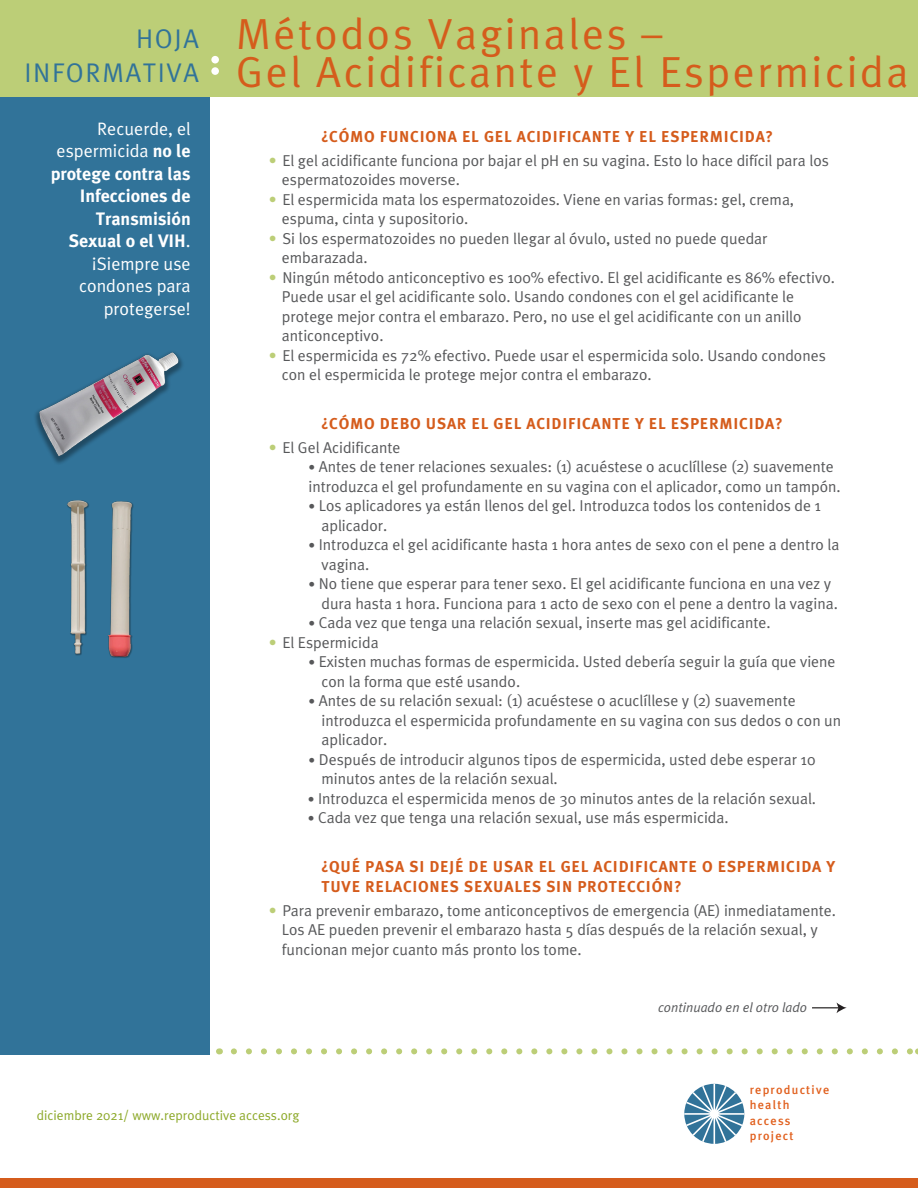
<style>
.page{position:relative;width:918px;height:1188px;background:#fff}
.page>*{position:absolute;margin:0;border:0;box-sizing:border-box;transform-origin:0 0}
.t1{font:43.5px/37.5px "Meta Plus Normal";letter-spacing:.06em;color:#d55c1c}
.t2{font:27px "Meta Plus Normal";color:#317399}
.t3{font:18px/22.5px "Meta Plus Normal";color:#fff;text-align:right}
.t4{font:700 18px/22.5px "Meta Plus";color:#fff;text-align:right}
.t5{font:15.75px/19.5px "Meta Plus Normal";color:#57585a}
.t6{font:700 15.75px/19.5px "Meta Plus";letter-spacing:.05em;color:#d55c1c}
.t7{font:13.5px "Meta Plus Normal";color:#8ca828}
.t8{font:italic 13.5px "Meta Plus Normal";color:#57585a}
.t9{font:500 12.3px/15.1px "Meta Plus";letter-spacing:.1em;color:#e1601e}
.s1{font-size:27px;color:#317399}
.s2{font-family:"Meta Plus";font-weight:700}
.s3{font-family:"Meta Plus Normal";font-weight:400}
.s4{color:#bcce77}
.s5{font-size:13.5px}
</style>
<div class="page">
<div style="left:0;top:72px;width:210px;height:982px;background:#317399"></div>
<div style="left:0;top:0;width:918px;height:97px;background:#bcce77"></div>
<div style="left:0;top:1179px;width:918px;height:9px;background:#d55c1c"></div>
<img style="left:67px;top:500px;width:67px;height:158px">
<img style="left:35px;top:352px;width:148px;height:112px">
<svg style="left:684px;top:1084px;width:60px;height:60px"></svg>
<svg style="left:234px;top:1048px;width:677px;height:6px"></svg>
<svg style="left:812px;top:1003px;width:34px;height:10px"></svg>
<div style="left:211px;top:56px;width:8px;height:7px;background:#fff;border-radius:50%"></div>
<div style="left:211px;top:67px;width:8px;height:8px;background:#fff;border-radius:50%"></div>
<h1 class="t1" style="left:24px;top:15px;width:886px;text-indent:212px">Métodos Vaginales –<br><span class="s1">INFORMATIVA</span> Gel Acidificante y El Espermicida</h1>
<h2 class="t2" style="left:136px;top:23px;width:64px">HOJA</h2>
<p class="t3" style="left:57px;top:117px;width:136px">Recuerde, el espermicida <span class="s2">no le</span></p>
<p class="t4" style="left:51px;top:162px;width:142px">protege contra las<br>Infecciones de<br>Transmisión<br>Sexual o el VIH<span class="s3">.</span></p>
<p class="t3" style="left:79px;top:252px;width:113px">¡Siempre use condones para protegerse!</p>
<p class="t6" style="left:321px;top:126px;width:453px">¿CÓMO FUNCIONA EL GEL ACIDIFICANTE Y EL ESPERMICIDA?</p>
<p class="t5" style="left:282px;top:150px;width:549px;text-indent:-13px"><span class="s4">•</span> El gel acidificante funciona por bajar el pH en su vagina. Esto lo hace difícil para los espermatozoides moverse.</p>
<p class="t5" style="left:282px;top:189px;width:514px;text-indent:-13px"><span class="s4">•</span> El espermicida mata los espermatozoides. Viene en varias formas: gel, crema, espuma, cinta y supositorio.</p>
<p class="t5" style="left:282px;top:228px;width:487px;text-indent:-13px"><span class="s4">•</span> Si los espermatozoides no pueden llegar al óvulo, usted no puede quedar embarazada.</p>
<p class="t5" style="left:282px;top:267px;width:555px;text-indent:-13px"><span class="s4">•</span> Ningún método anticonceptivo es 100% efectivo. El gel acidificante es 86% efectivo.<br>Puede usar el gel acidificante solo. Usando condones con el gel acidificante le protege mejor contra el embarazo. Pero, no use el gel acidificante con un anillo anticonceptivo.</p>
<p class="t5" style="left:282px;top:345px;width:545px;text-indent:-13px"><span class="s4">•</span> El espermicida es 72% efectivo. Puede usar el espermicida solo. Usando condones con el espermicida le protege mejor contra el embarazo.</p>
<p class="t6" style="left:321px;top:414px;width:463px">¿CÓMO DEBO USAR EL GEL ACIDIFICANTE Y EL ESPERMICIDA?</p>
<p class="t5" style="left:269px;top:438px;width:133px"><span class="s4">•</span> El Gel Acidificante</p>
<p class="t5" style="left:308px;top:457px;width:534px"><span class="s5">•</span> Antes de tener relaciones sexuales: (1) acuéstese o acuclíllese (2) suavemente introduzca el gel profundamente en su vagina con el aplicador, como un tampón.</p>
<p class="t5" style="left:321px;top:496px;width:501px;text-indent:-13px"><span class="s5">•</span> Los aplicadores ya están llenos del gel. Introduzca todos los contenidos de 1 aplicador.</p>
<p class="t5" style="left:321px;top:535px;width:520px;text-indent:-13px"><span class="s5">•</span> Introduzca el gel acidificante hasta 1 hora antes de sexo con el pene a dentro la vagina.</p>
<p class="t5" style="left:321px;top:574px;width:518px;text-indent:-13px"><span class="s5">•</span> No tiene que esperar para tener sexo. El gel acidificante funciona en una vez y dura hasta 1 hora. Funciona para 1 acto de sexo con el pene a dentro la vagina.</p>
<p class="t5" style="left:309px;top:613px;width:464px"><span class="s5">•</span> Cada vez que tenga una relación sexual, inserte mas gel acidificante.</p>
<p class="t5" style="left:269px;top:633px;width:111px"><span class="s4">•</span> El Espermicida</p>
<p class="t5" style="left:321px;top:652px;width:516px;text-indent:-13px"><span class="s5">•</span> Existen muchas formas de espermicida. Usted debería seguir la guía que viene con la forma que esté usando.</p>
<p class="t5" style="left:321px;top:691px;width:521px;text-indent:-13px"><span class="s5">•</span> Antes de su relación sexual: (1) acuéstese o acuclíllese y (2) suavemente introduzca el espermicida profundamente en su vagina con sus dedos o con un aplicador.</p>
<p class="t5" style="left:321px;top:750px;width:496px;text-indent:-13px"><span class="s5">•</span> Después de introducir algunos tipos de espermicida, usted debe esperar 10 minutos antes de la relación sexual.</p>
<p class="t5" style="left:308px;top:789px;width:510px"><span class="s5">•</span> Introduzca el espermicida menos de 30 minutos antes de la relación sexual.</p>
<p class="t5" style="left:308px;top:808px;width:422px"><span class="s5">•</span> Cada vez que tenga una relación sexual, use más espermicida.</p>
<p class="t6" style="left:321px;top:857px;width:515px">¿QUÉ PASA SI DEJÉ DE USAR EL GEL ACIDIFICANTE O ESPERMICIDA Y<br>TUVE RELACIONES SEXUALES SIN PROTECCIÓN?</p>
<p class="t5" style="left:282px;top:900px;width:556px;text-indent:-13px"><span class="s4">•</span> Para prevenir embarazo, tome anticonceptivos de emergencia (AE) inmediatamente.<br>Los AE pueden prevenir el embarazo hasta 5 días después de la relación sexual, y funcionan mejor cuanto más pronto los tome.</p>
<p class="t8" style="left:658px;top:1000px;width:151px">continuado en el otro lado</p>
<p class="t7" style="left:37px;top:1107px;width:264px">diciembre 2021/ www.reproductive access.org</p>
<p class="t9" style="left:750px;top:1082px;width:81px">reproductive health access project</p>
</div>
